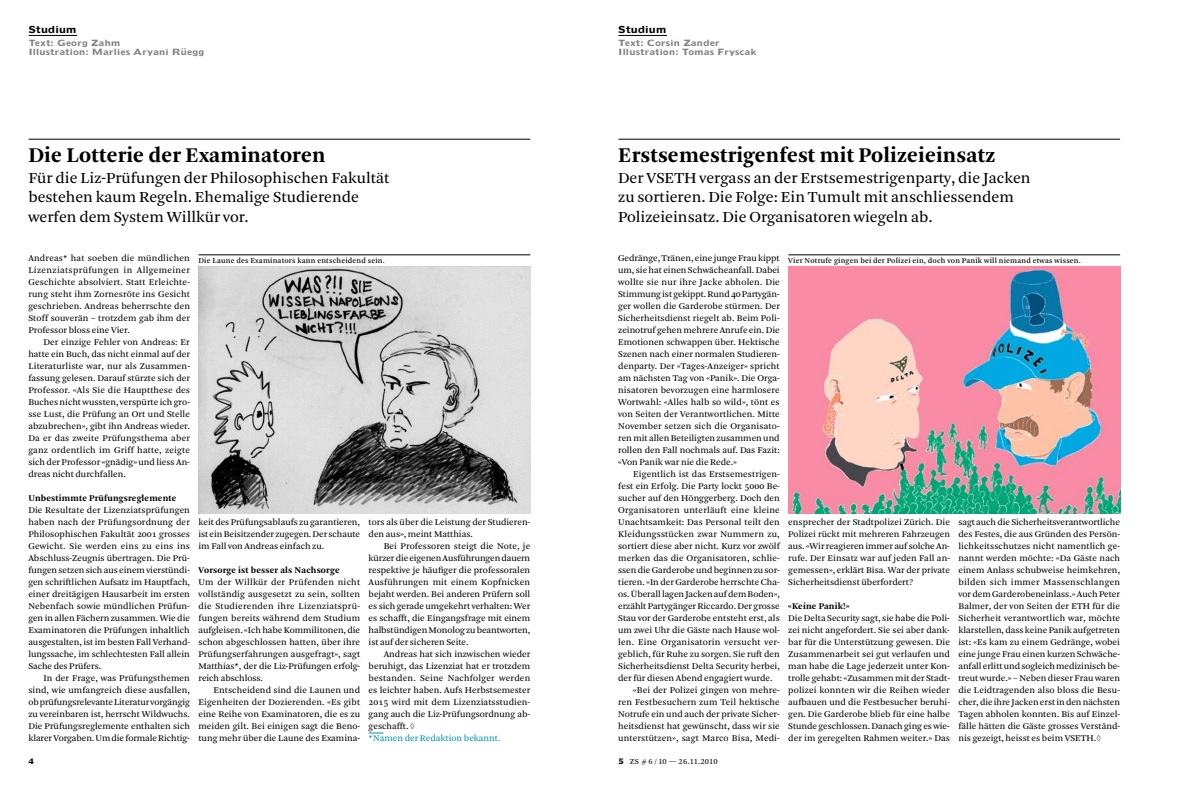
<style>
.page{position:relative;width:1191px;height:794px;background:#fff}
.page>*{position:absolute;margin:0;border:0;box-sizing:border-box;transform-origin:0 0}
.t1{font:700 22px "Arnhem";letter-spacing:.01em;color:#000}
.t2{font:16px/19.5px "Arnhem Blond";color:#000}
.t3{font:9.3px/12px "Arnhem Blond";color:#000;text-align:justify}
.t4{font:700 9.3px "Arnhem";letter-spacing:.02em;color:#000}
.t5{font:9.3px "Arnhem Blond";letter-spacing:.02em;color:#000}
.t6{font:9.3px "Arnhem Blond";color:#0092ab}
.t7{font:700 9px "Doric LT Std";letter-spacing:-.04em;color:#000}
.t8{font:700 8px/9px "Doric LT Std";letter-spacing:-.02em;color:#808285}
.t9{font:8px "Arnhem Blond";letter-spacing:.005em;color:#000}
.t10{font:7.8px "Arnhem";letter-spacing:.02em;color:#000}
.t11{font:700 7px "Doric LT Std";color:#000}
.s1{font-family:"Doric LT Std";font-weight:700;font-size:7px}
</style>
<div class="page">
<hr style="left:29px;top:35px;width:48px;height:1px;background:#000">
<hr style="left:29px;top:139px;width:501px;height:1px;background:#000">
<svg style="left:369px;top:733px;width:14px;height:1px"></svg>
<hr style="left:198px;top:254px;width:332px;height:1px;background:#000">
<hr style="left:618px;top:35px;width:49px;height:1px;background:#000">
<hr style="left:618px;top:139px;width:502px;height:1px;background:#000">
<img style="left:788px;top:266px;width:332px;height:247px">
<hr style="left:788px;top:254px;width:332px;height:1px;background:#000">
<img style="left:198px;top:266px;width:332px;height:247px">
<p class="t7" style="left:28px;top:23px;width:50px">Studium</p>
<p class="t8" style="left:28px;top:38px;width:177px">Text: Georg Zahm<br>Illustration: Marlies Aryani Rüegg</p>
<h1 class="t1" style="left:28px;top:142px;width:298px">Die Lotterie der Examinatoren</h1>
<h2 class="t2" style="left:28px;top:168px;width:363px">Für die Liz-Prüfungen der Philosophischen Fakultät bestehen kaum Regeln. Ehemalige Studierende werfen dem System Willkür vor.</h2>
<p class="t3" style="left:28px;top:252px;width:163px">Andreas* hat soeben die mündlichen Lizenziatsprüfungen in Allgemeiner Geschichte absolviert. Statt Erleichte&shy;rung steht ihm Zornesröte ins Gesicht geschrieben. Andreas beherrschte den Stoff souverän – trotzdem gab ihm der Professor bloss eine Vier.</p>
<p class="t3" style="left:28px;top:336px;width:163px;text-indent:15px">Der einzige Fehler von Andreas: Er hatte ein Buch, das nicht einmal auf der Literaturliste war, nur als Zusammen&shy;fassung gelesen. Darauf stürzte sich der Professor. «Als Sie die Hauptthese des Buches nicht wussten, verspürte ich gro&shy;sse Lust, die Prüfung an Ort und Stelle abzubrechen», gibt ihn Andreas wieder.<br>Da er das zweite Prüfungsthema aber ganz ordentlich im Griff hatte, zeigte sich der Professor «gnädig» und liess An&shy;dreas nicht durchfallen.</p>
<p class="t4" style="left:28px;top:493px;width:150px">Unbestimmte Prüfungsreglemente</p>
<p class="t3" style="left:28px;top:504px;width:163px">Die Resultate der Lizenziatsprüfungen haben nach der Prüfungsordnung der Philosophischen Fakultät 2001 grosses Gewicht. Sie werden eins zu eins ins Abschluss-Zeugnis übertragen. Die Prü&shy;fungen setzen sich aus einem vierstündi&shy;gen schriftlichen Aufsatz im Hauptfach, einer dreitägigen Hausarbeit im ersten Nebenfach sowie mündlichen Prüfun&shy;gen in allen Fächern zusammen. Wie die Examinatoren die Prüfungen inhaltlich ausgestalten, ist im besten Fall Verhand&shy;lungssache, im schlechtesten Fall allein Sache des Prüfers.</p>
<p class="t3" style="left:28px;top:672px;width:163px;text-indent:15px">In der Frage, was Prüfungsthemen sind, wie umfangreich diese ausfallen, ob prüfungsrelevante Literatur vorgängig zu vereinbaren ist, herrscht Wildwuchs.<br>Die Prüfungsreglemente enthalten sich klarer Vorgaben. Um die formale Richtig-</p>
<p class="t10" style="left:198px;top:256px;width:188px">Die Laune des Examinators kann entscheidend sein.</p>
<p class="t3" style="left:198px;top:516px;width:163px">keit des Prüfungsablaufs zu garantieren, ist ein Beisitzender zugegen. Der schaute im Fall von Andreas einfach zu.</p>
<p class="t4" style="left:198px;top:564px;width:143px">Vorsorge ist besser als Nachsorge</p>
<p class="t3" style="left:198px;top:576px;width:163px">Um der Willkür der Prüfenden nicht vollständig ausgesetzt zu sein, sollten die Studierenden ihre Lizenziatsprü&shy;fungen bereits während dem Studium aufgleisen. «Ich habe Kommilitonen, die schon abgeschlossen hatten, über ihre Prüfungserfahrungen ausgefragt», sagt Matthias*, der die Liz-Prüfungen erfolg&shy;reich abschloss.</p>
<p class="t3" style="left:198px;top:684px;width:163px;text-indent:15px">Entscheidend sind die Launen und Eigenheiten der Dozierenden. «Es gibt eine Reihe von Examinatoren, die es zu meiden gilt. Bei einigen sagt die Beno&shy;tung mehr über die Laune des Examina-</p>
<p class="t3" style="left:369px;top:516px;width:163px">tors als über die Leistung der Studieren&shy;den aus», meint Matthias.</p>
<p class="t3" style="left:369px;top:540px;width:163px;text-indent:15px">Bei Professoren steigt die Note, je kürzer die eigenen Ausführungen dauern respektive je häufiger die professoralen Ausführungen mit einem Kopfnicken bejaht werden. Bei anderen Prüfern soll es sich gerade umgekehrt verhalten: Wer es schafft, die Eingangsfrage mit einem halbstündigen Monolog zu beantworten, ist auf der sicheren Seite.</p>
<p class="t3" style="left:369px;top:648px;width:163px;text-indent:15px">Andreas hat sich inzwischen wieder beruhigt, das Lizenziat hat er trotzdem bestanden. Seine Nachfolger werden es leichter haben. Aufs Herbstsemester 2015 wird mit dem Lizenziatsstudien&shy;gang auch die Liz-Prüfungsordnung ab&shy;geschafft. ◊</p>
<p class="t6" style="left:369px;top:733px;width:133px">*Namen der Redaktion bekannt.</p>
<p class="t11" style="left:28px;top:755px;width:7px">4</p>
<p class="t7" style="left:618px;top:23px;width:50px">Studium</p>
<p class="t8" style="left:618px;top:38px;width:140px">Text: Corsin Zander<br>Illustration: Tomas Fryscak</p>
<h1 class="t1" style="left:618px;top:142px;width:378px">Erstsemestrigenfest mit Polizeieinsatz</h1>
<h2 class="t2" style="left:618px;top:168px;width:414px">Der VSETH vergass an der Erstsemestrigenparty, die Jacken zu sortieren. Die Folge: Ein Tumult mit anschliessendem<br>Polizeieinsatz. Die Organisatoren wiegeln ab.</h2>
<p class="t3" style="left:618px;top:252px;width:163px">Gedränge, Tränen, eine junge Frau kippt um, sie hat einen Schwächeanfall. Dabei wollte sie nur ihre Jacke abholen. Die Stimmung ist gekippt. Rund 40 Partygän&shy;ger wollen die Garderobe stürmen. Der Sicherheitsdienst riegelt ab. Beim Poli&shy;zeinotruf gehen mehrere Anrufe ein. Die Emotionen schwappen über. Hektische Szenen nach einer normalen Studieren&shy;denparty. Der «Tages-Anzeiger» spricht am nächsten Tag von «Panik». Die Orga&shy;nisatoren bevorzugen eine harmlosere Wortwahl: «Alles halb so wild», tönt es von Seiten der Verantwortlichen. Mitte November setzen sich die Organisato&shy;ren mit allen Beteiligten zusammen und rollen den Fall nochmals auf. Das Fazit: «Von Panik war nie die Rede.»</p>
<p class="t3" style="left:633px;top:468px;width:148px">Eigentlich ist das Erstsemestrigen-</p>
<p class="t3" style="left:618px;top:480px;width:163px">fest ein Erfolg. Die Party lockt 5000 Be-</p>
<p class="t3" style="left:618px;top:492px;width:163px">sucher auf den Hönggerberg. Doch den</p>
<p class="t5" style="left:618px;top:505px;width:163px">Organisatoren unterläuft eine kleine</p>
<p class="t3" style="left:618px;top:516px;width:163px">Unachtsamkeit: Das Personal teilt den</p>
<p class="t3" style="left:618px;top:528px;width:163px">Kleidungsstücken zwar Nummern zu,</p>
<p class="t3" style="left:618px;top:540px;width:163px">sortiert diese aber nicht. Kurz vor zwölf</p>
<p class="t3" style="left:618px;top:552px;width:163px">merken das die Organisatoren, schlie-</p>
<p class="t3" style="left:618px;top:564px;width:163px">ssen die Garderobe und beginnen zu sor-</p>
<p class="t3" style="left:618px;top:576px;width:163px">tieren. «In der Garderobe herrschte Cha-</p>
<p class="t3" style="left:618px;top:588px;width:163px">os. Überall lagen Jacken auf dem Boden»,</p>
<p class="t3" style="left:618px;top:600px;width:163px">erzählt Partygänger Riccardo. Der grosse</p>
<p class="t3" style="left:618px;top:612px;width:163px">Stau vor der Garderobe entsteht erst, als</p>
<p class="t3" style="left:618px;top:624px;width:163px">um zwei Uhr die Gäste nach Hause wol-</p>
<p class="t5" style="left:618px;top:637px;width:163px">len. Eine Organisatorin versucht ver-</p>
<p class="t3" style="left:618px;top:648px;width:163px">geblich, für Ruhe zu sorgen. Sie ruft den</p>
<p class="t3" style="left:618px;top:660px;width:163px">Sicherheitsdienst Delta Security herbei,</p>
<p class="t3" style="left:618px;top:672px;width:156px">der für diesen Abend engagiert wurde.</p>
<p class="t3" style="left:633px;top:684px;width:148px">«Bei der Polizei gingen von mehre-</p>
<p class="t3" style="left:618px;top:696px;width:163px">ren Festbesuchern zum Teil hektische</p>
<p class="t3" style="left:618px;top:708px;width:163px">Notrufe ein und auch der private Sicher-</p>
<p class="t3" style="left:618px;top:720px;width:163px">heitsdienst hat gewünscht, dass wir sie</p>
<p class="t3" style="left:618px;top:732px;width:163px">unterstützen», sagt Marco Bisa, Medi-</p>
<p class="t10" style="left:788px;top:256px;width:294px">Vier Notrufe gingen bei der Polizei ein, doch von Panik will niemand etwas wissen.</p>
<p class="t3" style="left:958px;top:516px;width:163px">sagt auch die Sicherheitsverantwortliche des Festes, die aus Gründen des Persön&shy;lichkeitsschutzes nicht namentlich ge&shy;nannt werden möchte: «Da Gäste nach einem Anlass schubweise heimkehren, bilden sich immer Massenschlangen vor dem Garderobeneinlass.» Auch Peter Balmer, der von Seiten der ETH für die Sicherheit verantwortlich war, möchte klarstellen, dass keine Panik aufgetreten ist: «Es kam zu einem Gedränge, wobei eine junge Frau einen kurzen Schwäche&shy;anfall erlitt und sogleich medizinisch be&shy;treut wurde.» – Neben dieser Frau waren die Leidtragenden also bloss die Besu&shy;cher, die ihre Jacken erst in den nächsten Tagen abholen konnten. Bis auf Einzel&shy;fälle hätten die Gäste grosses Verständ&shy;nis gezeigt, heisst es beim VSETH.◊</p>
<p class="t3" style="left:788px;top:516px;width:163px">ensprecher der Stadtpolizei Zürich. Die Polizei rückt mit mehreren Fahrzeugen aus. «Wir reagieren immer auf solche An&shy;rufe. Der Einsatz war auf jeden Fall an&shy;gemessen», erklärt Bisa. War der private Sicherheitsdienst überfordert?</p>
<p class="t4" style="left:788px;top:600px;width:62px">«Keine Panik!»</p>
<p class="t3" style="left:788px;top:612px;width:163px">Die Delta Security sagt, sie habe die Poli&shy;zei nicht angefordert. Sie sei aber dank&shy;bar für die Unterstützung gewesen. Die Zusammenarbeit sei gut verlaufen und man habe die Lage jederzeit unter Kon&shy;trolle gehabt: «Zusammen mit der Stadt&shy;polizei konnten wir die Reihen wieder aufbauen und die Festbesucher beruhi&shy;gen. Die Garderobe blieb für eine halbe Stunde geschlossen. Danach ging es wie&shy;der im geregelten Rahmen weiter.» Das</p>
<p class="t9" style="left:618px;top:757px;width:101px"><span class="s1">5</span> ZS # 6 / 10 — 26.11.2010</p>
</div>
